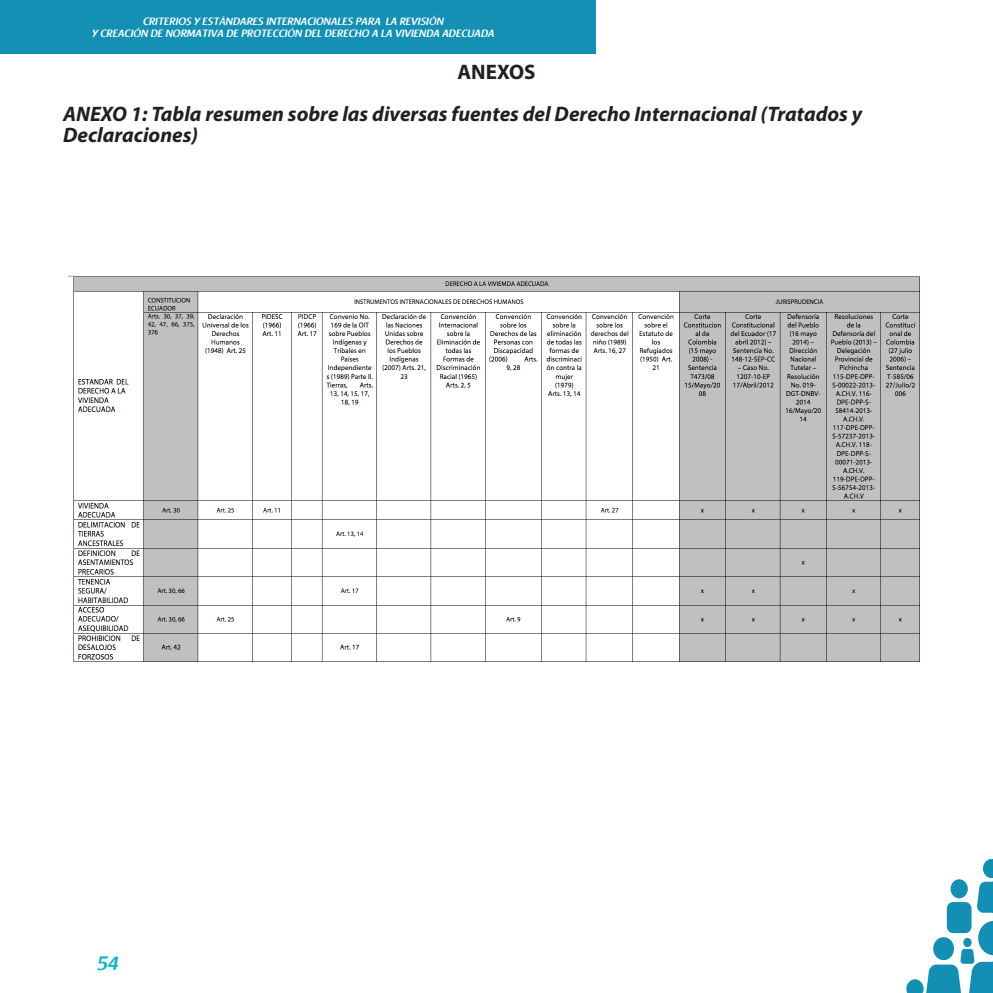
<style>
.page{position:relative;width:993px;height:993px;background:#fff}
.page>*{position:absolute;margin:0;border:0;box-sizing:border-box;transform-origin:0 0}
.t1{font:italic 700 21px/21px "Myriad Pro";color:#231f20}
.t2{font:700 21px "Myriad Pro";color:#231f20}
.t3{font:600 19.25px "Raspoutine";color:#0cb4c4}
.t4{font:600 10.5px/12.6px "Raspoutine";letter-spacing:.01em;color:#fff;text-align:center}
</style>
<div class="page">
<div style="left:0;top:0;width:595px;height:54px;background:#1390b3"></div>
<div style="left:946px;top:901px;width:25px;height:31px;background:#128fb3;border-radius:6px"></div>
<div style="left:950px;top:879px;width:17px;height:19px;background:#128fb3;border-radius:50%"></div>
<svg style="left:977px;top:859px;width:16px;height:53px"></svg>
<svg style="left:906px;top:920px;width:87px;height:72px"></svg>
<img style="left:68px;top:276px;width:852px;height:386px">
<p class="t4" style="left:92px;top:15px;width:403px">CRITERIOS Y ESTÁNDARES INTERNACIONALES PARA LA REVISIÓN<br>Y CREACIÓN DE NORMATIVA DE PROTECCIÓN DEL DERECHO A LA VIVIENDA ADECUADA</p>
<p class="t2" style="left:457px;top:58px;width:79px">ANEXOS</p>
<p class="t1" style="left:63px;top:103px;width:800px">ANEXO 1: Tabla resumen sobre las diversas fuentes del Derecho Internacional (Tratados y<br>Declaraciones)</p>
<h2 class="t3" style="left:97px;top:952px;width:23px">54</h2>
</div>
